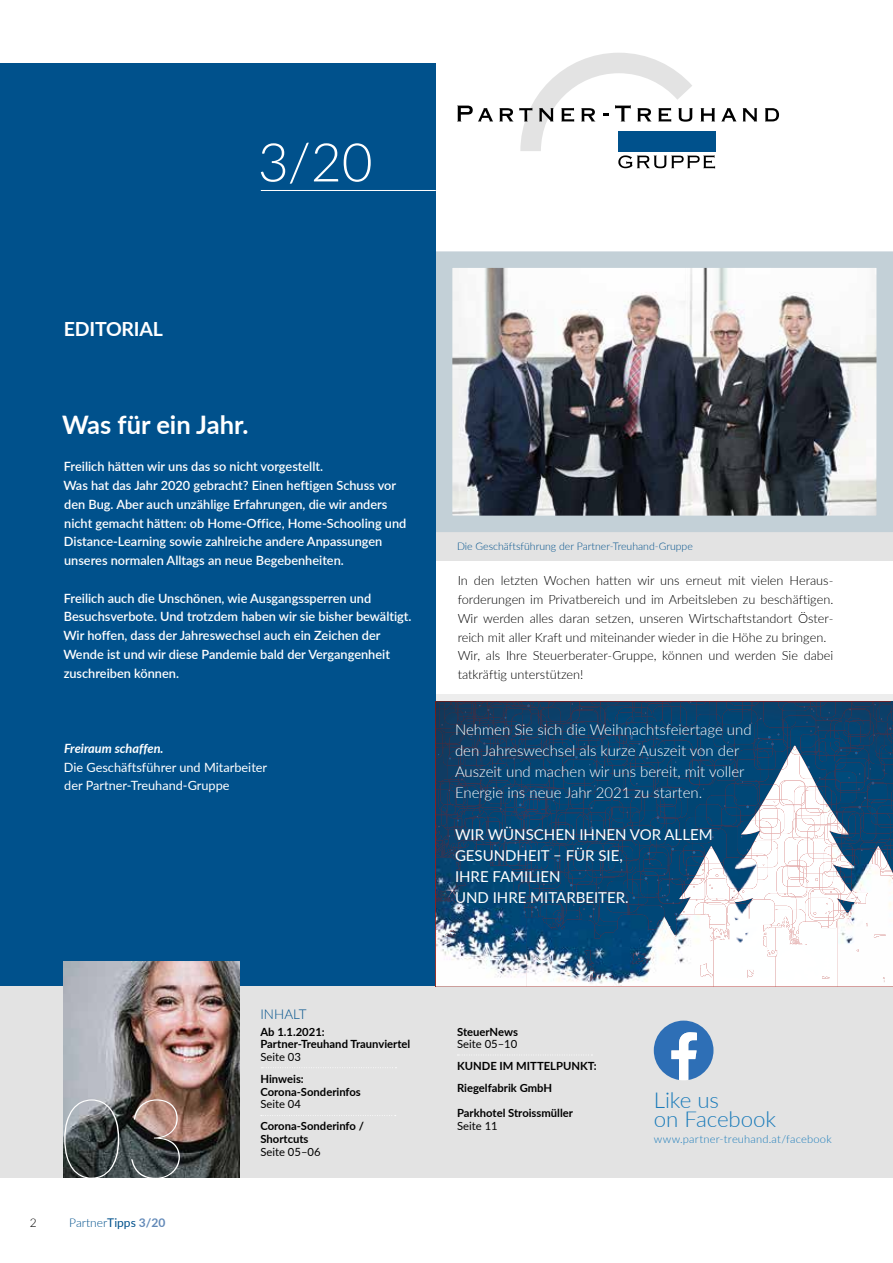
<style>
.page{position:relative;width:893px;height:1263px;background:#fff}
.page>*{position:absolute;margin:0;border:0;box-sizing:border-box;transform-origin:0 0}
.t1{font:100 111px "Lato";color:#fff}
.t2{font:300 53.25px "Lato";color:#fff}
.t3{font:700 25.5px "Lato";color:#fff}
.t4{font:300 21.9px/19.6px "Lato";letter-spacing:-.005em;color:#1a7bba}
.t5{font:700 19.5px "Lato";letter-spacing:-.01em;color:#fff}
.t6{font:300 15px/21px "Lato";color:#fff}
.t7{font:15px/21px "Lato";color:#fff}
.t8{font:300 13.5px "Lato";color:#00518c}
.t9{font:600 12.75px/18.8px "Lato";color:#fff}
.t10{font:300 12.75px/18.8px "Lato";color:#000}
.t11{font:12.75px/18.8px "Lato";color:#fff}
.t12{font:italic 700 12.75px "Lato";color:#fff}
.t13{font:300 12px "Lato";color:#00518c}
.t14{font:300 12px "Lato";color:#000}
.t15{font:700 11.25px/12.8px "Lato";color:#000}
.t16{font:11.25px "Lato";color:#000}
.t17{font:300 10.95px "Lato";letter-spacing:.015em;color:#1a7bba}
.t18{font:300 10.5px "Lato";color:#00518c}
.s1{font-weight:400}
.s2{font-weight:700;color:#6289b8}
</style>
<div class="page">
<div style="left:429px;top:513px;width:464px;height:47px;background:#e3e3e3"></div>
<svg style="left:436px;top:251px;width:456px;height:281px"></svg>
<div style="left:429px;top:694px;width:464px;height:309px;background:#ededed"></div>
<div style="left:0;top:63px;width:436px;height:1114px;background:#00518c"></div>
<div style="left:0;top:986px;width:893px;height:192px;background:#e3e3e3"></div>
<hr style="left:261px;top:190px;width:175px;height:1px;background:#fff">
<img style="left:64px;top:961px;width:175px;height:217px">
<svg style="left:457px;top:106px;width:36px;height:15px"></svg>
<svg style="left:499px;top:108px;width:14px;height:13px"></svg>
<svg style="left:721px;top:108px;width:15px;height:13px"></svg>
<svg style="left:743px;top:108px;width:14px;height:13px"></svg>
<svg style="left:765px;top:108px;width:14px;height:13px"></svg>
<svg style="left:519px;top:53px;width:196px;height:116px"></svg>
<svg style="left:654px;top:1020px;width:59px;height:60px"></svg>
<svg style="left:261px;top:1067px;width:135px;height:1px"></svg>
<svg style="left:261px;top:1115px;width:135px;height:1px"></svg>
<svg style="left:436px;top:702px;width:457px;height:211px;background:#2b5a80"></svg>
<img style="left:436px;top:857px;width:91px;height:129px">
<img style="left:713px;top:857px;width:63px;height:129px">
<img style="left:838px;top:859px;width:55px;height:127px">
<img style="left:527px;top:913px;width:186px;height:73px">
<img style="left:776px;top:913px;width:62px;height:73px">
<img style="left:892px;top:251px;width:1px;height:281px">
<h2 class="t2" style="left:258px;top:125px;width:116px">3/20</h2>
<h3 class="t5" style="left:64px;top:315px;width:101px">EDITORIAL</h3>
<h3 class="t3" style="left:62px;top:406px;width:188px">Was für ein Jahr.</h3>
<p class="t9" style="left:63px;top:457px;width:344px">Freilich hätten wir uns das so nicht vorgestellt.<br>Was hat das Jahr 2020 gebracht? Einen heftigen Schuss vor den Bug. Aber auch unzählige Erfahrungen, die wir anders nicht gemacht hätten: ob Home-Office, Home-Schooling und Distance-Learning sowie zahlreiche andere Anpassungen unseres normalen Alltags an neue Begebenheiten.</p>
<p class="t9" style="left:63px;top:588px;width:350px">Freilich auch die Unschönen, wie Ausgangssperren und Besuchsverbote. Und trotzdem haben wir sie bisher bewältigt.<br>Wir hoffen, dass der Jahreswechsel auch ein Zeichen der Wende ist und wir diese Pandemie bald der Vergangenheit zuschreiben können.</p>
<p class="t12" style="left:64px;top:739px;width:101px">Freiraum schaffen.</p>
<p class="t11" style="left:64px;top:757px;width:205px">Die Geschäftsführer und Mitarbeiter der Partner-Treuhand-Gruppe</p>
<h1 class="t1" style="left:60px;top:1063px;width:130px">03</h1>
<p class="t14" style="left:30px;top:1214px;width:8px">2</p>
<p class="t13" style="left:69px;top:1214px;width:98px">Partner<span class="s1">Tipps</span> <span class="s2">3/20</span></p>
<p class="t8" style="left:260px;top:1005px;width:48px">INHALT</p>
<p class="t15" style="left:260px;top:1025px;width:151px">Ab 1.1.2021:<br>Partner-Treuhand Traunviertel</p>
<p class="t16" style="left:260px;top:1049px;width:42px">Seite 03</p>
<p class="t15" style="left:260px;top:1072px;width:102px">Hinweis:<br>Corona-Sonderinfos</p>
<p class="t16" style="left:260px;top:1096px;width:42px">Seite 04</p>
<p class="t15" style="left:260px;top:1119px;width:105px">Corona-Sonderinfo /<br>Shortcuts</p>
<p class="t16" style="left:260px;top:1143px;width:62px">Seite 05–06</p>
<p class="t18" style="left:457px;top:539px;width:237px">Die Geschäftsführung der Partner-Treuhand-Gruppe</p>
<p class="t10" style="left:458px;top:571px;width:377px">In den letzten Wochen hatten wir uns erneut mit vielen Heraus&shy;forderungen im Privatbereich und im Arbeitsleben zu beschäftigen.<br>Wir werden alles daran setzen, unseren Wirtschaftstandort Öster&shy;reich mit aller Kraft und miteinander wieder in die Höhe zu bringen.<br>Wir, als Ihre Steuerberater-Gruppe, können und werden Sie dabei tatkräftig unterstützen!</p>
<p class="t6" style="left:455px;top:718px;width:298px">Nehmen Sie sich die Weihnachtsfeiertage und den Jahreswechsel als kurze Auszeit von der Auszeit und machen wir uns bereit, mit voller Energie ins neue Jahr 2021 zu starten.</p>
<p class="t7" style="left:455px;top:823px;width:259px">WIR WÜNSCHEN IHNEN VOR ALLEM<br>GESUNDHEIT – FÜR SIE,<br>IHRE FAMILIEN<br>UND IHRE MITARBEITER.</p>
<p class="t15" style="left:457px;top:1025px;width:62px">SteuerNews</p>
<p class="t16" style="left:457px;top:1036px;width:62px">Seite 05–10</p>
<p class="t15" style="left:457px;top:1055px;width:141px;line-height:21.8px">KUNDE IM MITTELPUNKT:<br>Riegelfabrik GmbH</p>
<p class="t15" style="left:457px;top:1106px;width:117px">Parkhotel Stroissmüller</p>
<p class="t16" style="left:457px;top:1118px;width:42px">Seite 11</p>
<h3 class="t4" style="left:654px;top:1089px;width:124px">Like us<br>on Facebook</h3>
<p class="t17" style="left:654px;top:1131px;width:179px">www.partner-treuhand.at/facebook</p>
</div>
